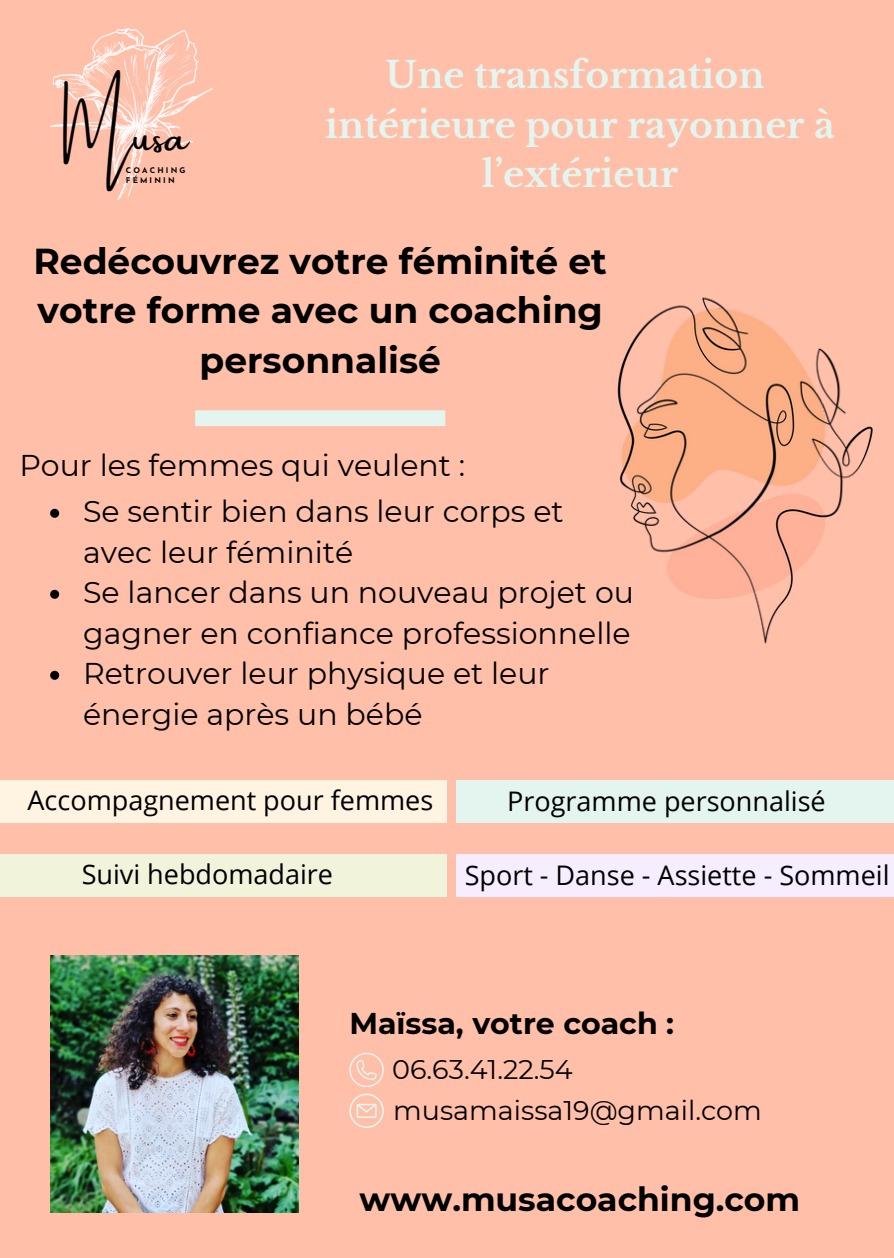
<style>
.page{position:relative;width:894px;height:1258px;background:#fff}
.page>*{position:absolute;margin:0;border:0;box-sizing:border-box;transform-origin:0 0}
.t1{font:43.8px "Amsterdam One";color:#000}
.t2{font:700 36px/49.5px "Montserrat";color:#000;text-align:center}
.t3{font:700 36px/49.5px "Libre Baskerville";color:#e4f5ef;text-align:center}
.t4{font:700 33px "Montserrat";color:#000}
.t5{font:30px/40.5px "Montserrat";color:#000}
.t6{font:700 30px "Montserrat";color:#000}
.t7{font:27px "Open Sans";color:#000}
.t8{font:27px "Montserrat";color:#000}
.t9{font:700 7.8px/10.5px "Josefin Sans";letter-spacing:.275em;color:#000}
</style>
<div class="page">
<div style="left:0;top:0;width:893px;height:1258px;background:#ffbfa9"></div>
<img style="left:51px;top:29px;width:162px;height:171px">
<img style="left:617px;top:297px;width:256px;height:347px">
<div style="left:0;top:780px;width:446px;height:43px;background:#fff3e1"></div>
<div style="left:456px;top:780px;width:437px;height:43px;background:#e4f5ef"></div>
<div style="left:456px;top:854px;width:437px;height:43px;background:#f6eeff"></div>
<div style="left:0;top:854px;width:446px;height:43px;background:#f2f3db"></div>
<div style="left:195px;top:410px;width:250px;height:16px;background:#e4f5ef"></div>
<svg style="left:349px;top:1053px;width:34px;height:33px"></svg>
<svg style="left:349px;top:1093px;width:34px;height:34px"></svg>
<img style="left:51px;top:955px;width:247px;height:257px">
<svg style="left:50px;top:509px;width:9px;height:9px"></svg>
<svg style="left:50px;top:590px;width:9px;height:9px"></svg>
<svg style="left:50px;top:671px;width:9px;height:9px"></svg>
<h2 class="t1" style="left:63px;top:112px;width:127px">Musa</h2>
<h2 class="t9" style="left:126px;top:166px;width:61px">COACHING<br>FÉMININ</h2>
<p class="t3" style="left:325px;top:51px;width:511px">Une transformation intérieure pour rayonner à l’extérieur</p>
<h4 class="t2" style="left:33px;top:236px;width:574px">Redécouvrez votre féminité et votre forme avec un coaching personnalisé</h4>
<h4 class="t5" style="left:19px;top:445px;width:447px">Pour les femmes qui veulent :</h4>
<p class="t5" style="left:83px;top:491px;width:482px">Se sentir bien dans leur corps et avec leur féminité</p>
<h4 class="t5" style="left:83px;top:572px;width:552px">Se lancer dans un nouveau projet ou gagner en confiance professionnelle</h4>
<p class="t5" style="left:83px;top:653px;width:468px">Retrouver leur physique et leur énergie après un bébé</p>
<p class="t7" style="left:28px;top:781px;width:407px">Accompagnement pour femmes</p>
<p class="t7" style="left:507px;top:782px;width:320px">Programme personnalisé</p>
<h4 class="t7" style="left:82px;top:855px;width:253px">Suivi hebdomadaire</h4>
<p class="t7" style="left:464px;top:856px;width:426px">Sport - Danse - Assiette - Sommeil</p>
<h4 class="t6" style="left:349px;top:1004px;width:326px">Maïssa, votre coach :</h4>
<h4 class="t8" style="left:392px;top:1052px;width:182px">06.63.41.22.54</h4>
<p class="t8" style="left:393px;top:1093px;width:370px">musamaissa19@gmail.com</p>
<h3 class="t4" style="left:359px;top:1178px;width:442px">www.musacoaching.com</h3>
</div>
